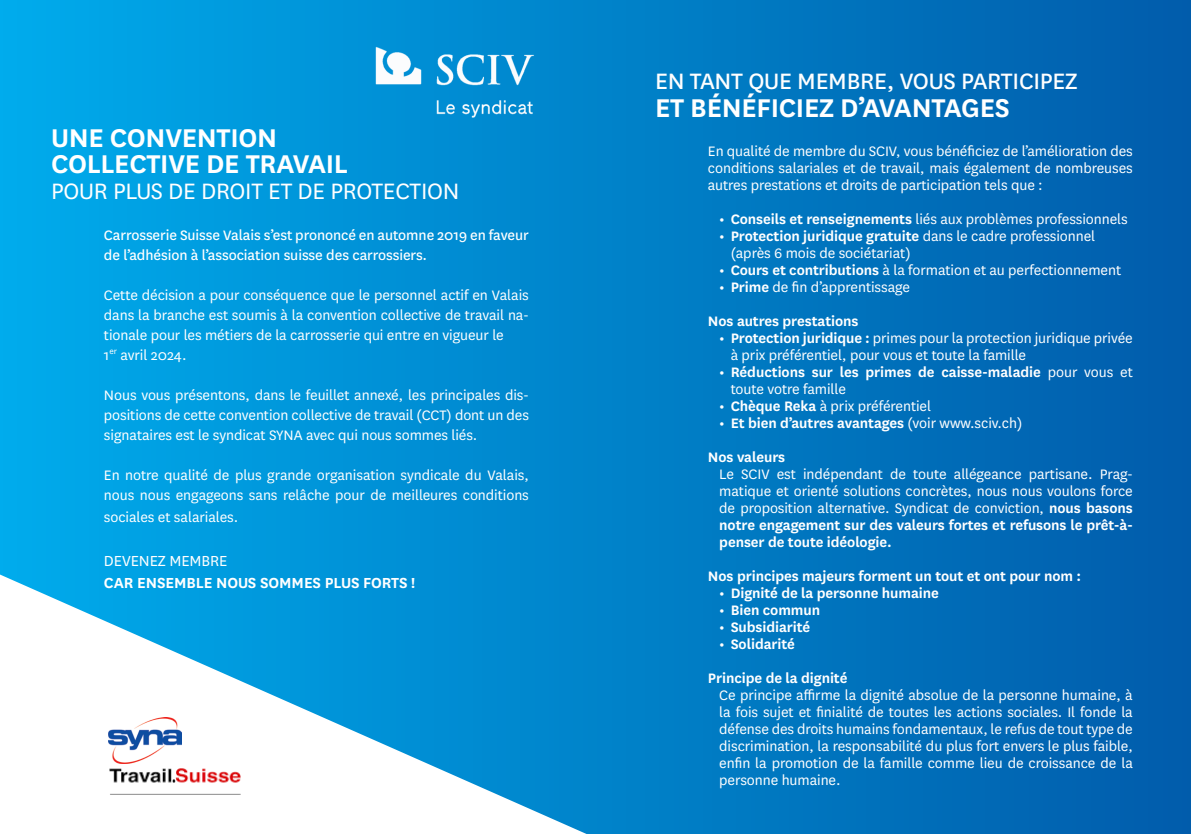
<style>
.page{position:relative;width:1191px;height:834px;background:#fff}
.page>*{position:absolute;margin:0;border:0;box-sizing:border-box;transform-origin:0 0}
.t1{font:600 30px "National";letter-spacing:-.01em;color:#fff}
.t2{font:26px "National";letter-spacing:-.01em;color:#fff}
.t3{font:26px "National";letter-spacing:-.01em;color:#fff}
.t4{font:600 17px "National";letter-spacing:-.005em;color:#fff}
.t5{font:17px "National";letter-spacing:-.005em;color:#fff}
.t6{font:16px/17px "National";letter-spacing:-.005em;color:#fff;text-align:justify}
.t7{font:600 16px/17px "National";letter-spacing:-.005em;color:#fff}
.t8{font:16px/20px "National";letter-spacing:-.005em;color:#fff}
.s1{font-weight:600}
.s2{font-weight:400}
</style>
<div class="page">
<div style="left:0;top:0;width:1191px;height:833px;background:linear-gradient(to right,#00abeb,#015caa)"></div>
<img style="left:374px;top:45px;width:160px;height:76px">
<svg style="left:0;top:574px;width:586px;height:259px"></svg>
<img style="left:104px;top:761px;width:143px;height:38px">
<img style="left:108px;top:717px;width:74px;height:46px">
<p class="t1" style="left:51px;top:117px;width:228px">UNE CONVENTION</p>
<p class="t1" style="left:51px;top:143px;width:298px">COLLECTIVE DE TRAVAIL</p>
<p class="t3" style="left:51px;top:174px;width:410px">POUR PLUS DE DROIT ET DE PROTECTION</p>
<p class="t8" style="left:104px;top:224px;width:426px">Carrosserie Suisse Valais s’est prononcé en automne 2019 en faveur de l’adhésion à l’association suisse des carrossiers.</p>
<p class="t6" style="left:104px;top:284px;width:426px;line-height:20px">Cette décision a pour conséquence que le personnel actif en Valais dans la branche est soumis à la convention collective de travail na&shy;tionale pour les métiers de la carrosserie qui entre en vigueur le</p>
<p class="t6" style="left:104px;top:345px;width:84px">1<sup>er</sup> avril 2024.</p>
<p class="t6" style="left:104px;top:384px;width:426px;line-height:20px">Nous vous présentons, dans le feuillet annexé, les principales dis&shy;positions de cette convention collective de travail (CCT) dont un des signataires est le syndicat SYNA avec qui nous sommes liés.</p>
<p class="t6" style="left:104px;top:464px;width:426px;line-height:20px">En notre qualité de plus grande organisation syndicale du Valais, nous nous engageons sans relâche pour de meilleures conditions</p>
<p class="t6" style="left:104px;top:507px;width:136px">sociales et salariales.</p>
<p class="t5" style="left:104px;top:549px;width:125px">DEVENEZ MEMBRE</p>
<p class="t4" style="left:104px;top:570px;width:313px">CAR ENSEMBLE NOUS SOMMES PLUS FORTS !</p>
<p class="t2" style="left:655px;top:64px;width:424px">EN TANT QUE MEMBRE, VOUS PARTICIPEZ</p>
<p class="t1" style="left:655px;top:87px;width:356px">ET BÉNÉFICIEZ D’AVANTAGES</p>
<p class="t6" style="left:708px;top:141px;width:426px">En qualité de membre du SCIV, vous bénéficiez de l’amélioration des conditions salariales et de travail, mais également de nombreuses autres prestations et droits de participation tels que :</p>
<p class="t6" style="left:719px;top:209px;width:410px"><span class="s1">• Conseils et renseignements</span> liés aux problèmes professionnels</p>
<p class="t6" style="left:730px;top:226px;width:366px;text-indent:-11px"><span class="s1">• Protection juridique gratuite</span> dans le cadre professionnel (après 6 mois de sociétariat)</p>
<p class="t6" style="left:719px;top:260px;width:403px"><span class="s1">• Cours et contributions</span> à la formation et au perfectionnement</p>
<p class="t6" style="left:719px;top:277px;width:192px"><span class="s1">• Prime</span> de fin d’apprentissage</p>
<p class="t7" style="left:708px;top:311px;width:152px">Nos autres prestations</p>
<p class="t6" style="left:730px;top:328px;width:404px;text-indent:-11px"><span class="s1">• Protection juridique :</span> primes pour la protection juridique privée à prix préférentiel, pour vous et toute la famille</p>
<p class="t7" style="left:730px;top:362px;width:404px;text-indent:-11px">• Réductions sur les primes de caisse-maladie <span class="s2">pour vous et toute votre famille</span></p>
<p class="t6" style="left:719px;top:396px;width:213px"><span class="s1">• Chèque Reka</span> à prix préférentiel</p>
<p class="t7" style="left:719px;top:413px;width:304px">• Et bien d’autres avantages <span class="s2">(voir www.sciv.ch)</span></p>
<p class="t7" style="left:708px;top:447px;width:79px">Nos valeurs</p>
<p class="t6" style="left:719px;top:464px;width:415px">Le SCIV est indépendant de toute allégeance partisane. Prag&shy;matique et orienté solutions concrètes, nous nous voulons force de proposition alternative. Syndicat de conviction, <span class="s1">nous basons notre engagement sur des valeurs fortes et refusons le prêt-à&shy;penser de toute idéologie.</span></p>
<p class="t7" style="left:708px;top:566px;width:375px">Nos principes majeurs forment un tout et ont pour nom :</p>
<p class="t7" style="left:719px;top:583px;width:221px">• Dignité de la personne humaine</p>
<p class="t7" style="left:719px;top:600px;width:102px">• Bien commun</p>
<p class="t7" style="left:719px;top:617px;width:93px">• Subsidiarité</p>
<p class="t7" style="left:719px;top:634px;width:77px">• Solidarité</p>
<p class="t7" style="left:708px;top:668px;width:141px">Principe de la dignité</p>
<p class="t6" style="left:719px;top:685px;width:415px">Ce principe affirme la dignité absolue de la personne humaine, à la fois sujet et finialité de toutes les actions sociales. Il fonde la défense des droits humains fondamentaux, le refus de tout type de discrimination, la responsabilité du plus fort envers le plus faible, enfin la promotion de la famille comme lieu de croissance de la personne humaine.</p>
</div>
